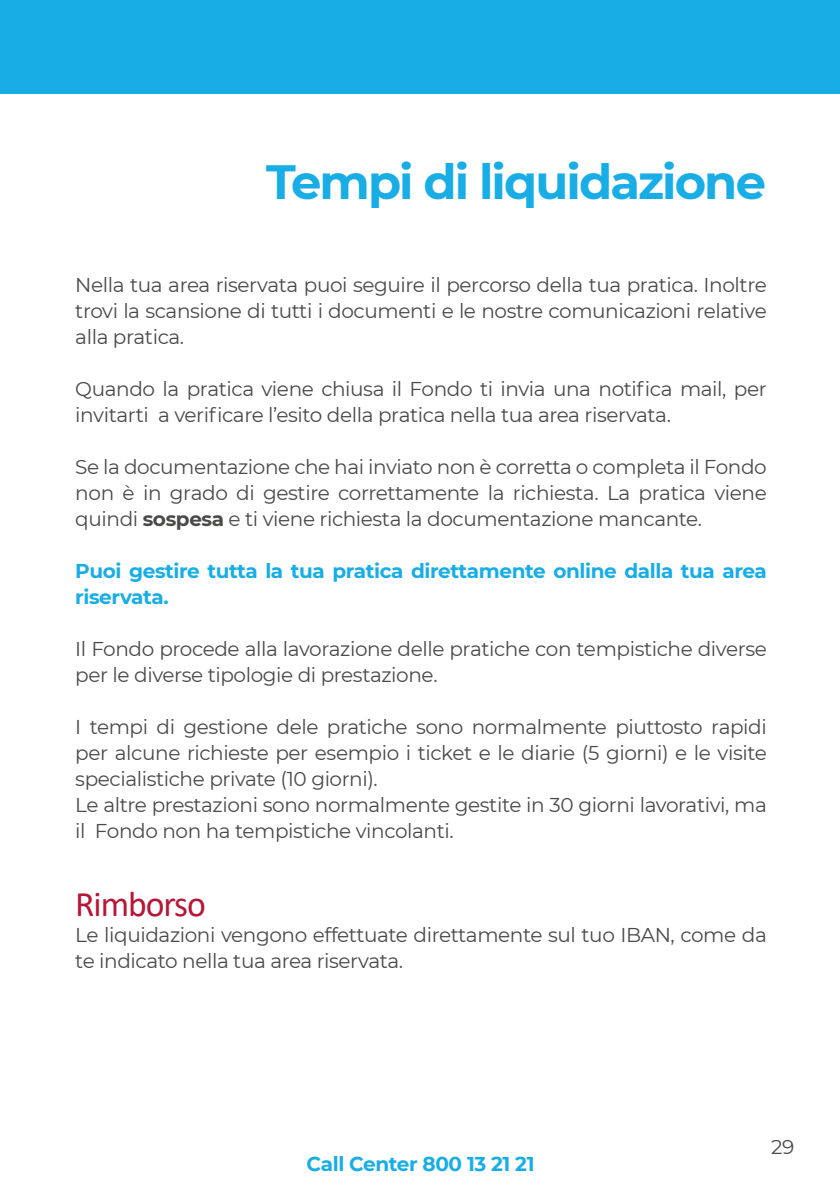
<style>
.page{position:relative;width:840px;height:1191px;background:#fff}
.page>*{position:absolute;margin:0;border:0;box-sizing:border-box;transform-origin:0 0}
.t1{font:700 48px "Montserrat";letter-spacing:-.04em;color:#18ade5}
.t2{font:36px "Calibri";letter-spacing:-.03em;color:#b51737}
.t3{font:20px/26px "Montserrat";letter-spacing:-.02em;color:#4a4a49}
.t4{font:700 20px/26px "Montserrat";letter-spacing:-.02em;color:#18ade5}
.s1{font-weight:700}
</style>
<div class="page">
<div style="left:0;top:0;width:839px;height:94px;background:#18ade5"></div>
<h1 class="t1" style="left:266px;top:147px;width:501px">Tempi di liquidazione</h1>
<p class="t3" style="left:75px;top:271px;width:692px;text-align:justify">Nella tua area riservata puoi seguire il percorso della tua pratica. Inoltre trovi la scansione di tutti i documenti e le nostre comunicazioni relative alla pratica.</p>
<p class="t3" style="left:75px;top:375px;width:692px">Quando la pratica viene chiusa il Fondo ti invia una notifica mail, per invitarti a verificare l’esito della pratica nella tua area riservata.</p>
<p class="t3" style="left:75px;top:453px;width:692px;text-align:justify">Se la documentazione che hai inviato non è corretta o completa il Fondo non è in grado di gestire correttamente la richiesta. La pratica viene quindi <span class="s1">sospesa</span> e ti viene richiesta la documentazione mancante.</p>
<p class="t4" style="left:75px;top:556px;width:692px">Puoi gestire tutta la tua pratica direttamente online dalla tua area riservata.</p>
<p class="t3" style="left:75px;top:635px;width:692px">Il Fondo procede alla lavorazione delle pratiche con tempistiche diverse per le diverse tipologie di prestazione.</p>
<p class="t3" style="left:75px;top:713px;width:692px">I tempi di gestione dele pratiche sono normalmente piuttosto rapidi per alcune richieste per esempio i ticket e le diarie (5 giorni) e le visite specialistiche private (10 giorni).<br>Le altre prestazioni sono normalmente gestite in 30 giorni lavorativi, ma il Fondo non ha tempistiche vincolanti.</p>
<h2 class="t2" style="left:75px;top:879px;width:132px">Rimborso</h2>
<p class="t3" style="left:75px;top:921px;width:692px">Le liquidazioni vengono effettuate direttamente sul tuo IBAN, come da te indicato nella tua area riservata.</p>
<p class="t4" style="left:306px;top:1149px;width:229px">Call Center 800 13 21 21</p>
<p class="t3" style="left:770px;top:1133px;width:25px">29</p>
</div>
